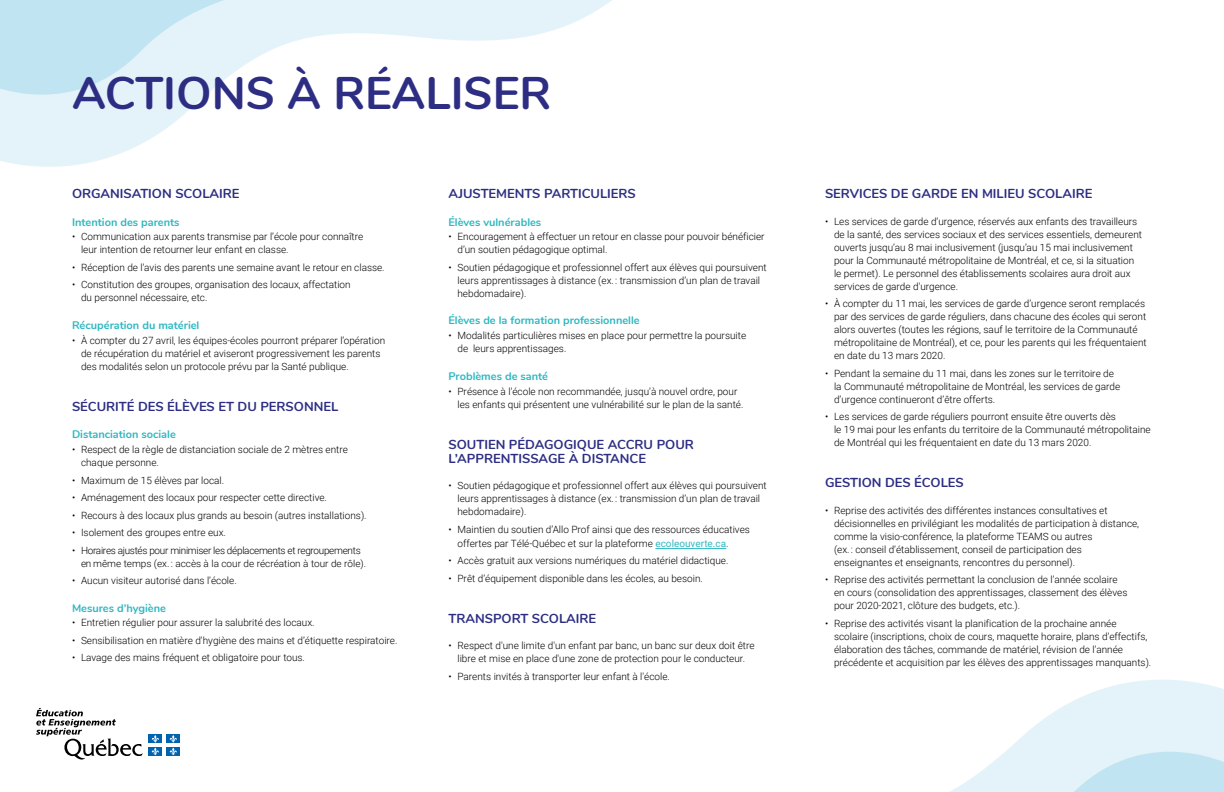
<style>
.page{position:relative;width:1224px;height:792px;background:#fff}
.page>*{position:absolute;margin:0;border:0;box-sizing:border-box;transform-origin:0 0}
.t1{font:700 45.6px "Nunito";color:#2d2e83}
.t2{font:700 13px/14px "Nunito";color:#2d2e83}
.t3{font:700 11px "Nunito";color:#2fb8c2}
.t4{font:300 10px/13px "Roboto";color:#000}
.t5{font:300 10px "Roboto";letter-spacing:-.03em;color:#000}
.t6{font:300 9.8px "Roboto";color:#000}
.s1{font-size:10px}
.s2{font-weight:400;color:#2fb8c2}
</style>
<div class="page">
<svg style="left:0;top:0;width:612px;height:167px"></svg>
<svg style="left:0;top:0;width:293px;height:95px;background:#d4ecf6"></svg>
<svg style="left:1005px;top:680px;width:219px;height:72px;fill:#e4f3f9"></svg>
<svg style="left:950px;top:752px;width:274px;height:40px;background:#d7edf6"></svg>
<hr style="left:655px;top:548px;width:71px;height:1px;background:#2fb8c2">
<svg style="left:36px;top:708px;width:107px;height:52px"></svg>
<div style="left:148px;top:735px;width:14px;height:8px;background:#0063af"></div>
<div style="left:166px;top:735px;width:14px;height:8px;background:#0063af"></div>
<div style="left:148px;top:747px;width:14px;height:9px;background:#0063af"></div>
<svg style="left:152px;top:735px;width:7px;height:20px"></svg>
<div style="left:166px;top:747px;width:14px;height:9px;background:#0063af"></div>
<svg style="left:170px;top:735px;width:7px;height:20px"></svg>
<h1 class="t1" style="left:72px;top:60px;width:481px">ACTIONS À RÉALISER</h1>
<h4 class="t2" style="left:72px;top:186px;width:169px">ORGANISATION SCOLAIRE</h4>
<h5 class="t3" style="left:72px;top:214px;width:109px">Intention des parents</h5>
<p class="t4" style="left:81px;top:230px;width:284px;text-indent:-9px">• Communication aux parents transmise par l’école pour connaître leur intention de retourner leur enfant en classe.</p>
<p class="t4" style="left:72px;top:261px;width:314px">• Réception de l’avis des parents une semaine avant le retour en classe.</p>
<p class="t4" style="left:81px;top:278px;width:271px;text-indent:-9px">• Constitution des groupes, organisation des locaux, affectation du personnel nécessaire, etc.</p>
<h5 class="t3" style="left:72px;top:317px;width:129px">Récupération du matériel</h5>
<p class="t4" style="left:81px;top:333px;width:306px;text-indent:-9px">• À compter du 27 avril, les équipes-écoles pourront préparer l’opération de récupération du matériel et aviseront progressivement les parents des modalités selon un protocole prévu par la Santé publique.</p>
<h4 class="t2" style="left:72px;top:399px;width:268px">SÉCURITÉ DES ÉLÈVES ET DU PERSONNEL</h4>
<h5 class="t3" style="left:72px;top:426px;width:105px">Distanciation sociale</h5>
<p class="t4" style="left:81px;top:443px;width:269px;text-indent:-9px">• Respect de la règle de distanciation sociale de 2 mètres entre chaque personne.</p>
<p class="t4" style="left:72px;top:473px;width:154px">• Maximum de 15 élèves par local.</p>
<p class="t4" style="left:72px;top:491px;width:257px">• Aménagement des locaux pour respecter cette directive.</p>
<p class="t4" style="left:72px;top:508px;width:296px">• Recours à des locaux plus grands au besoin (autres installations).</p>
<p class="t4" style="left:72px;top:526px;width:155px">• Isolement des groupes entre eux.</p>
<p class="t5" style="left:72px;top:543px;width:290px">• Horaires ajustés pour minimiser les déplacements et regroupements</p>
<p class="t6" style="left:81px;top:556px;width:287px"><span class="s1">en</span> même temps (ex. : accès à la cour de récréation à tour de rôle).</p>
<p class="t4" style="left:72px;top:574px;width:166px">• Aucun visiteur autorisé dans l’école.</p>
<h5 class="t3" style="left:72px;top:600px;width:96px">Mesures d’hygiène</h5>
<p class="t4" style="left:72px;top:616px;width:244px">• Entretien régulier pour assurer la salubrité des locaux.</p>
<p class="t4" style="left:72px;top:633px;width:327px">• Sensibilisation en matière d’hygiène des mains et d’étiquette respiratoire.</p>
<p class="t4" style="left:72px;top:651px;width:235px">• Lavage des mains fréquent et obligatoire pour tous.</p>
<h4 class="t2" style="left:448px;top:186px;width:189px">AJUSTEMENTS PARTICULIERS</h4>
<h5 class="t3" style="left:448px;top:214px;width:94px">Élèves vulnérables</h5>
<p class="t4" style="left:458px;top:230px;width:309px;text-indent:-9px">• Encouragement à effectuer un retour en classe pour pouvoir bénéficier d’un soutien pédagogique optimal.</p>
<p class="t4" style="left:458px;top:261px;width:311px;text-indent:-9px">• Soutien pédagogique et professionnel offert aux élèves qui poursuivent leurs apprentissages à distance (ex. : transmission d’un plan de travail hebdomadaire).</p>
<h5 class="t3" style="left:448px;top:313px;width:193px">Élèves de la formation professionnelle</h5>
<p class="t4" style="left:458px;top:329px;width:290px;text-indent:-9px">• Modalités particulières mises en place pour permettre la poursuite de leurs apprentissages.</p>
<h5 class="t3" style="left:448px;top:368px;width:101px">Problèmes de santé</h5>
<p class="t4" style="left:458px;top:384px;width:287px;text-indent:-9px">• Présence à l’école non recommandée, jusqu’à nouvel ordre, pour les enfants qui présentent une vulnérabilité sur le plan de la santé.</p>
<h4 class="t2" style="left:448px;top:436px;width:247px">SOUTIEN PÉDAGOGIQUE ACCRU POUR<br>L’APPRENTISSAGE À DISTANCE</h4>
<p class="t4" style="left:458px;top:479px;width:311px;text-indent:-9px">• Soutien pédagogique et professionnel offert aux élèves qui poursuivent leurs apprentissages à distance (ex. : transmission d’un plan de travail hebdomadaire).</p>
<p class="t4" style="left:458px;top:522px;width:294px;line-height:14px;text-indent:-9px">• Maintien du soutien d’Allo Prof ainsi que des ressources éducatives offertes par Télé-Québec et sur la plateforme <span class="s2">ecoleouverte.ca</span>.</p>
<p class="t4" style="left:448px;top:554px;width:282px">• Accès gratuit aux versions numériques du matériel didactique.</p>
<p class="t4" style="left:448px;top:571px;width:256px">• Prêt d’équipement disponible dans les écoles, au besoin.</p>
<h4 class="t2" style="left:448px;top:610px;width:149px">TRANSPORT SCOLAIRE</h4>
<p class="t4" style="left:448px;top:639px;width:308px;text-align:center">• Respect d'une limite d'un enfant par banc, un banc sur deux doit être libre et mise en place d'une zone de protection pour le conducteur.</p>
<p class="t4" style="left:448px;top:669px;width:223px">• Parents invités à transporter leur enfant à l'école.</p>
<h4 class="t2" style="left:825px;top:186px;width:269px">SERVICES DE GARDE EN MILIEU SCOLAIRE</h4>
<p class="t4" style="left:834px;top:214px;width:310px;text-indent:-9px">• Les services de garde d’urgence, réservés aux enfants des travailleurs de la santé, des services sociaux et des services essentiels, demeurent ouverts jusqu’au 8 mai inclusivement (jusqu’au 15 mai inclusivement pour la Communauté métropolitaine de Montréal, et ce, si la situation le permet). Le personnel des établissements scolaires aura droit aux services de garde d'urgence.</p>
<p class="t4" style="left:834px;top:297px;width:314px;text-indent:-9px">• À compter du 11 mai, les services de garde d’urgence seront remplacés par des services de garde réguliers, dans chacune des écoles qui seront alors ouvertes (toutes les régions, sauf le territoire de la Communauté métropolitaine de Montréal), et ce, pour les parents qui les fréquentaient en date du 13 mars 2020.</p>
<p class="t4" style="left:834px;top:366px;width:288px;text-indent:-9px">• Pendant la semaine du 11 mai, dans les zones sur le territoire de la Communauté métropolitaine de Montréal, les services de garde d’urgence continueront d’être offerts.</p>
<p class="t4" style="left:834px;top:410px;width:318px;text-indent:-9px">• Les services de garde réguliers pourront ensuite être ouverts dès<br>le 19 mai pour les enfants du territoire de la Communauté métropolitaine de Montréal qui les fréquentaient en date du 13 mars 2020.</p>
<h4 class="t2" style="left:825px;top:475px;width:140px">GESTION DES ÉCOLES</h4>
<p class="t4" style="left:834px;top:503px;width:307px;text-indent:-9px">• Reprise des activités des différentes instances consultatives et décisionnelles en privilégiant les modalités de participation à distance, comme la visio-conférence, la plateforme TEAMS ou autres<br>(ex. : conseil d’établissement, conseil de participation des enseignantes et enseignants, rencontres du personnel).</p>
<p class="t4" style="left:834px;top:573px;width:295px;text-indent:-9px">• Reprise des activités permettant la conclusion de l’année scolaire en cours (consolidation des apprentissages, classement des élèves pour 2020-2021, clôture des budgets, etc.).</p>
<p class="t4" style="left:834px;top:616px;width:319px;text-indent:-9px">• Reprise des activités visant la planification de la prochaine année scolaire (inscriptions, choix de cours, maquette horaire, plans d’effectifs, élaboration des tâches, commande de matériel, révision de l’année précédente et acquisition par les élèves des apprentissages manquants).</p>
</div>
